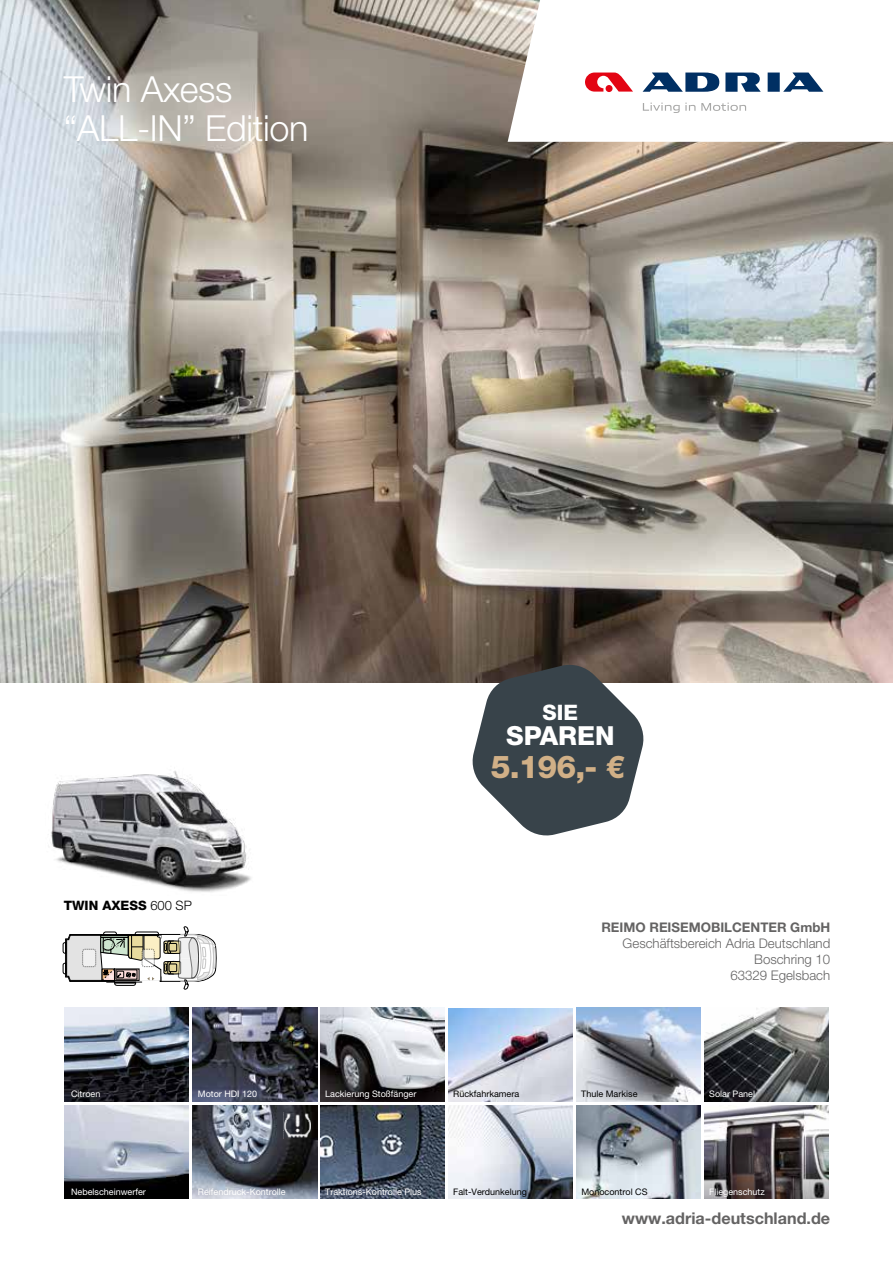
<style>
.page{position:relative;width:893px;height:1263px;background:#fff}
.page>*{position:absolute;margin:0;border:0;box-sizing:border-box;transform-origin:0 0}
.t1{font:300 36px/39.3px "Helvetica Neue LT Pro";letter-spacing:-.01em;color:#fff}
.t2{font:800 31.5px "Helvetica Neue LT Pro";color:#d1b087}
.t3{font:800 26.25px "Helvetica Neue LT Pro";color:#fff}
.t4{font:800 21.3px "Helvetica Neue LT Pro";color:#fff}
.t5{font:700 16.2px "Helvetica Neue LT Pro";color:#646363}
.t6{font:300 13.2px/15.9px "Helvetica Neue LT Pro";color:#646363;text-align:right}
.t7{font:700 13.2px "Helvetica Neue LT Pro";color:#646363}
.t8{font:800 12.9px "Helvetica Neue LT Pro";color:#000}
.t9{font:9px "Helvetica Neue LT Pro";color:#fff}
.t10{font:9px "Helvetica Neue LT Pro";color:#000}
.s1{font-weight:300}
</style>
<div class="page">
<img style="left:0;top:0;width:893px;height:682px">
<svg style="left:508px;top:0;width:385px;height:142px"></svg>
<svg style="left:585px;top:73px;width:48px;height:19px"></svg>
<svg style="left:643px;top:73px;width:180px;height:19px"></svg>
<svg style="left:643px;top:103px;width:52px;height:10px"></svg>
<svg style="left:701px;top:103px;width:45px;height:8px"></svg>
<img style="left:704px;top:1105px;width:125px;height:43px">
<svg style="left:704px;top:1148px;width:125px;height:51px;background:#544e50"></svg>
<img style="left:64px;top:1008px;width:125px;height:93px">
<img style="left:64px;top:1105px;width:125px;height:94px">
<img style="left:193px;top:1008px;width:124px;height:93px">
<img style="left:193px;top:1105px;width:124px;height:94px">
<img style="left:320px;top:1008px;width:125px;height:93px">
<img style="left:320px;top:1105px;width:125px;height:94px">
<img style="left:448px;top:1008px;width:125px;height:93px">
<img style="left:448px;top:1105px;width:125px;height:94px">
<img style="left:576px;top:1008px;width:125px;height:93px">
<img style="left:704px;top:1008px;width:125px;height:93px">
<img style="left:284px;top:1112px;width:27px;height:27px">
<img style="left:51px;top:771px;width:200px;height:121px">
<img style="left:576px;top:1106px;width:125px;height:93px">
<svg style="left:63px;top:926px;width:154px;height:63px"></svg>
<div style="left:100px;top:935px;width:28px;height:3px;border:1px solid #000"></div>
<svg style="left:473px;top:665px;width:170px;height:170px"></svg>
<h1 class="t1" style="left:64px;top:69px;width:246px">Twin Axess “ALL-IN” Edition</h1>
<h3 class="t4" style="left:543px;top:700px;width:37px">SIE</h3>
<h3 class="t3" style="left:506px;top:720px;width:110px">SPAREN</h3>
<h2 class="t2" style="left:491px;top:748px;width:136px">5.196,- €</h2>
<h3 class="t8" style="left:64px;top:898px;width:130px">TWIN AXESS <span class="s1">600 SP</span></h3>
<p class="t9" style="left:71px;top:1088px;width:31px">Citroen</p>
<p class="t9" style="left:198px;top:1088px;width:61px">Motor HDI 120</p>
<p class="t9" style="left:71px;top:1186px;width:76px">Nebelscheinwerfer</p>
<p class="t9" style="left:198px;top:1186px;width:89px">Reifendruck-Kontrolle</p>
<p class="t9" style="left:325px;top:1088px;width:93px">Lackierung Stoßfänger</p>
<p class="t10" style="left:453px;top:1088px;width:68px">Rückfahrkamera</p>
<p class="t9" style="left:325px;top:1186px;width:98px">Traktions-Kontrolle Plus</p>
<p class="t10" style="left:453px;top:1186px;width:75px">Falt-Verdunkelung</p>
<h3 class="t7" style="left:601px;top:919px;width:230px">REIMO REISEMOBILCENTER GmbH</h3>
<h3 class="t6" style="left:623px;top:935px;width:209px">Geschäftsbereich Adria Deutschland<br>Boschring 10<br>63329 Egelsbach</h3>
<p class="t10" style="left:581px;top:1088px;width:58px">Thule Markise</p>
<p class="t9" style="left:709px;top:1088px;width:47px">Solar Panel</p>
<p class="t10" style="left:581px;top:1186px;width:68px">Monocontrol CS</p>
<p class="t9" style="left:709px;top:1186px;width:57px">Fliegenschutz</p>
<h3 class="t5" style="left:622px;top:1208px;width:210px">www.adria-deutschland.de</h3>
</div>
